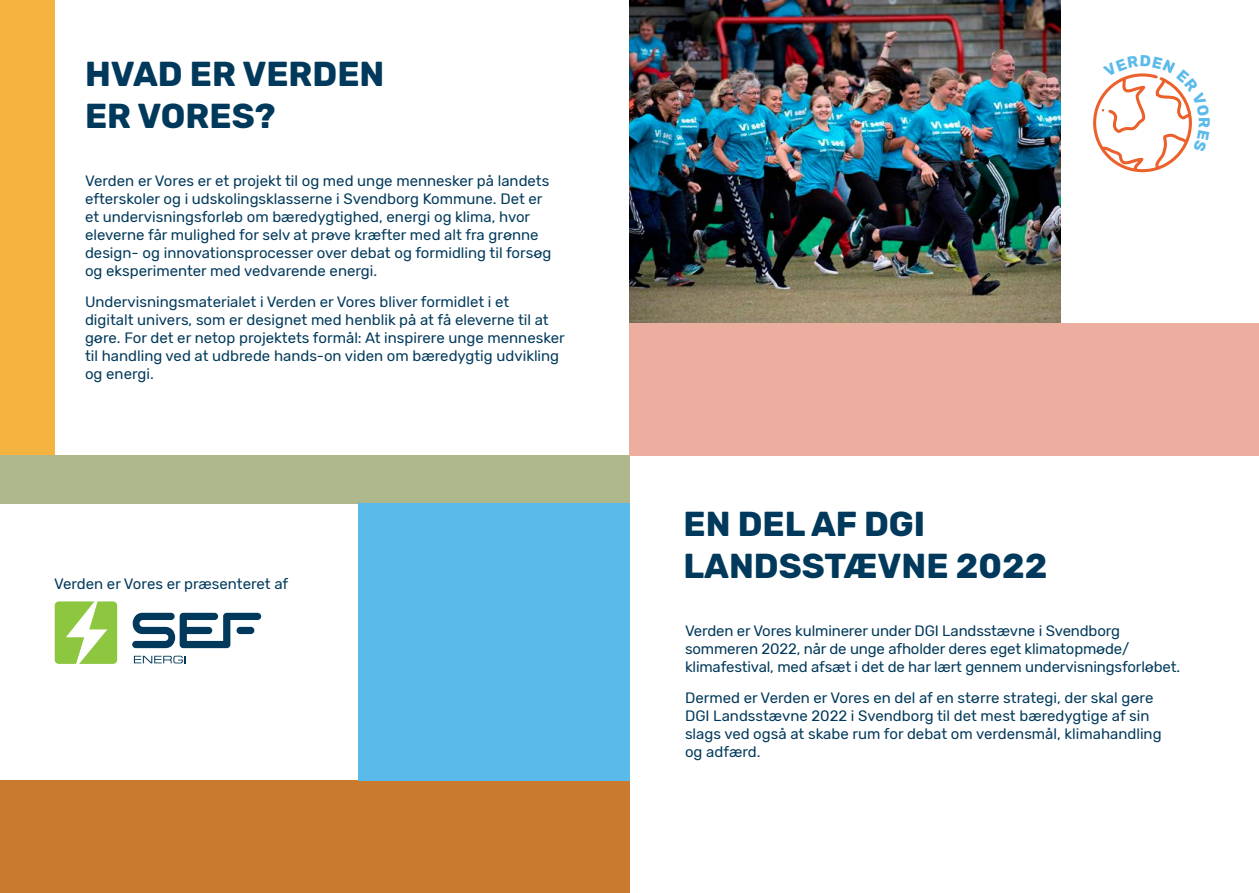
<style>
.page{position:relative;width:1259px;height:893px;background:#fff}
.page>*{position:absolute;margin:0;border:0;box-sizing:border-box;transform-origin:0 0}
.t1{font:700 34.5px/41.4px "Rubik";color:#00395b}
.t2{font:700 15.75px "Rubik";color:#5abaea}
.t3{font:15px/18px "Rubik";color:#00395b}
</style>
<div class="page">
<div style="left:0;top:0;width:54px;height:455px;background:#f4b23e"></div>
<div style="left:0;top:455px;width:630px;height:49px;background:#afb88c"></div>
<img style="left:630px;top:0;width:430px;height:323px">
<div style="left:0;top:780px;width:629px;height:113px;background:#ca7a2e"></div>
<div style="left:358px;top:503px;width:271px;height:277px;background:#5abaea"></div>
<div style="left:629px;top:323px;width:630px;height:132px;background:#ecae9e"></div>
<svg style="left:55px;top:601px;width:62px;height:63px"></svg>
<svg style="left:132px;top:613px;width:129px;height:35px"></svg>
<svg style="left:134px;top:656px;width:52px;height:7px"></svg>
<svg style="left:1093px;top:73px;width:99px;height:100px"></svg>
<h1 class="t1" style="left:85px;top:55px;width:301px">HVAD ER VERDEN<br>ER VORES?</h1>
<p class="t3" style="left:85px;top:172px;width:468px">Verden er Vores er et projekt til og med unge mennesker på landets efterskoler og i udskolingsklasserne i Svendborg Kommune. Det er et undervisningsforløb om bæredygtighed, energi og klima, hvor eleverne får mulighed for selv at prøve kræfter med alt fra grønne design- og innovationsprocesser over debat og formidling til forsøg og eksperimenter med vedvarende energi.</p>
<p class="t3" style="left:85px;top:293px;width:481px">Undervisningsmaterialet i Verden er Vores bliver formidlet i et<br>digitalt univers, som er designet med henblik på at få eleverne til at gøre. For det er netop projektets formål: At inspirere unge mennesker til handling ved at udbrede hands-on viden om bæredygtig udvikling og energi.</p>
<p class="t3" style="left:54px;top:575px;width:236px">Verden er Vores er præsenteret af</p>
<p class="t2" style="left:1213px;top:117px;width:12px;rotate:90deg">R</p>
<h1 class="t1" style="left:683px;top:504px;width:365px">EN DEL AF DGI<br>LANDSSTÆVNE 2022</h1>
<p class="t3" style="left:685px;top:622px;width:497px">Verden er Vores kulminerer under DGI Landsstævne i Svendborg sommeren 2022, når de unge afholder deres eget klimatopmøde/ klimafestival, med afsæt i det de har lært gennem undervisningsforløbet.</p>
<p class="t3" style="left:685px;top:689px;width:478px">Dermed er Verden er Vores en del af en større strategi, der skal gøre DGI Landsstævne 2022 i Svendborg til det mest bæredygtige af sin slags ved også at skabe rum for debat om verdensmål, klimahandling og adfærd.</p>
</div>
